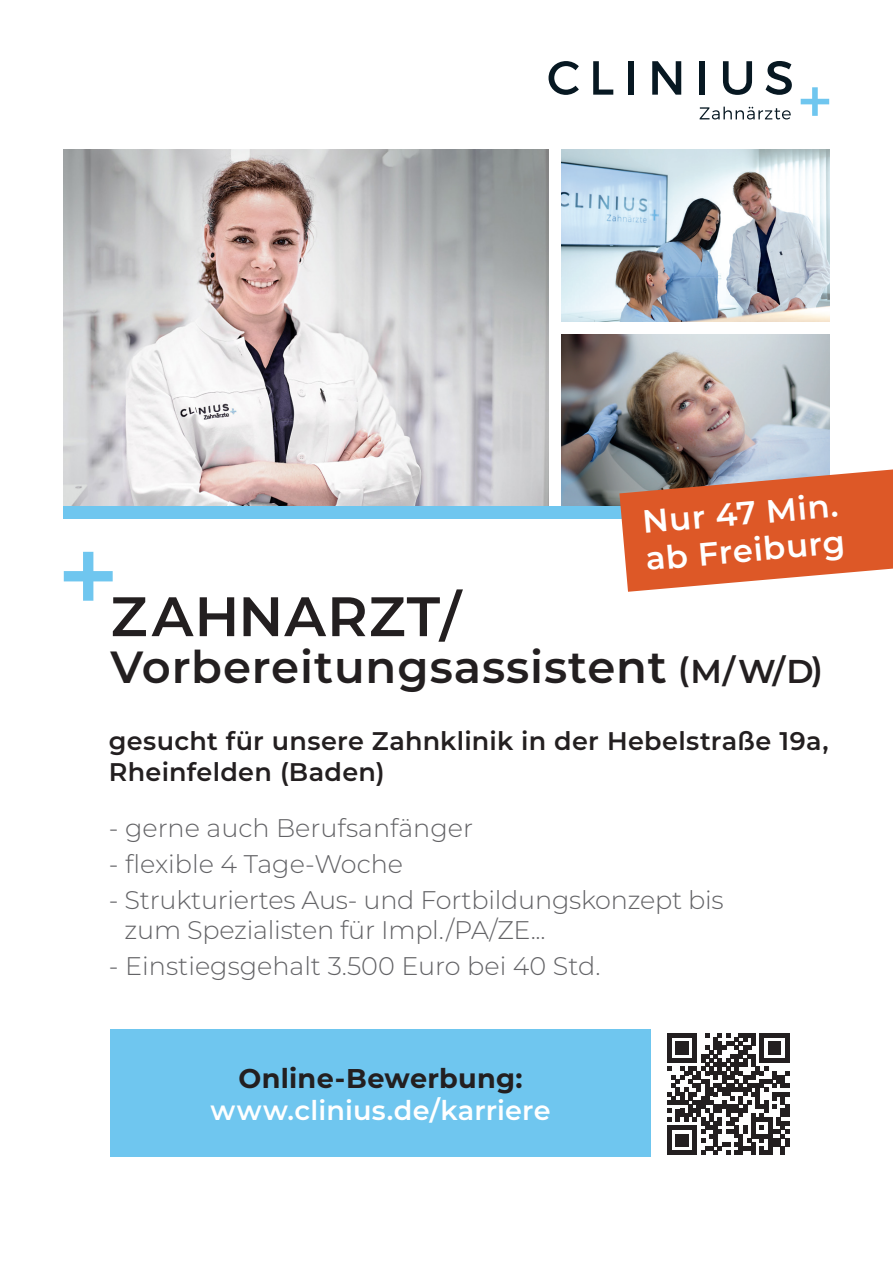
<style>
.page{position:relative;width:893px;height:1263px;background:#fff}
.page>*{position:absolute;margin:0;border:0;box-sizing:border-box;transform-origin:0 0}
.t1{font:600 55.5px "Montserrat";letter-spacing:.02em;color:#231f20}
.t2{font:600 45px "Montserrat";letter-spacing:.02em;color:#231f20}
.t3{font:600 32.25px/37px "Montserrat";color:#fff}
.t4{font:600 27.15px "Montserrat";letter-spacing:.005em;color:#fff}
.t5{font:700 27.15px "Montserrat";letter-spacing:.01em;color:#231f20}
.t6{font:300 25.5px/30px "Montserrat";letter-spacing:-.01em;color:#636366}
.t7{font:600 25.5px/31.5px "Montserrat";letter-spacing:.01em;color:#231f20}
.s1{font-size:33px}
</style>
<div class="page">
<img style="left:561px;top:149px;width:268px;height:172px">
<img style="left:561px;top:334px;width:268px;height:172px">
<img style="left:64px;top:149px;width:485px;height:357px">
<div style="left:64px;top:506px;width:765px;height:13px;background:#6fc6ef"></div>
<svg style="left:801px;top:87px;width:28px;height:29px"></svg>
<svg style="left:549px;top:61px;width:30px;height:34px"></svg>
<svg style="left:593px;top:61px;width:20px;height:34px"></svg>
<div style="left:628px;top:61px;width:6px;height:34px;background:#071822"></div>
<svg style="left:652px;top:61px;width:29px;height:34px"></svg>
<div style="left:700px;top:61px;width:5px;height:34px;background:#071822"></div>
<svg style="left:723px;top:61px;width:29px;height:34px"></svg>
<svg style="left:766px;top:61px;width:26px;height:34px"></svg>
<svg style="left:700px;top:107px;width:91px;height:12px"></svg>
<div style="left:111px;top:1029px;width:540px;height:128px;background:#6fc6ef"></div>
<svg style="left:619px;top:469px;width:274px;height:123px;background:#d86f49"></svg>
<svg style="left:64px;top:552px;width:49px;height:49px"></svg>
<svg style="left:667px;top:1033px;width:122px;height:122px"></svg>
<p class="t3" style="left:641px;top:502px;width:201px;rotate:-5deg">Nur 47 Min. ab Freiburg</p>
<h1 class="t1" style="left:111px;top:577px;width:352px">ZAHNARZT/</h1>
<h2 class="t2" style="left:111px;top:635px;width:714px">Vorbereitungsassistent <span class="s1">(M/W/D)</span></h2>
<p class="t7" style="left:109px;top:724px;width:721px">gesucht für unsere Zahnklinik in der Hebelstraße 19a,<br>Rheinfelden (Baden)</p>
<p class="t6" style="left:109px;top:812px;width:366px">- gerne auch Berufsanfänger</p>
<p class="t6" style="left:109px;top:848px;width:296px">- flexible 4 Tage-Woche</p>
<p class="t6" style="left:125px;top:884px;width:601px;text-indent:-16px">- Strukturiertes Aus- und Fortbildungskonzept bis zum Spezialisten für Impl./PA/ZE...</p>
<p class="t6" style="left:109px;top:950px;width:493px">- Einstiegsgehalt 3.500 Euro bei 40 Std.</p>
<p class="t5" style="left:238px;top:1059px;width:286px">Online-Bewerbung:</p>
<p class="t4" style="left:210px;top:1091px;width:342px">www.clinius.de/karriere</p>
</div>
